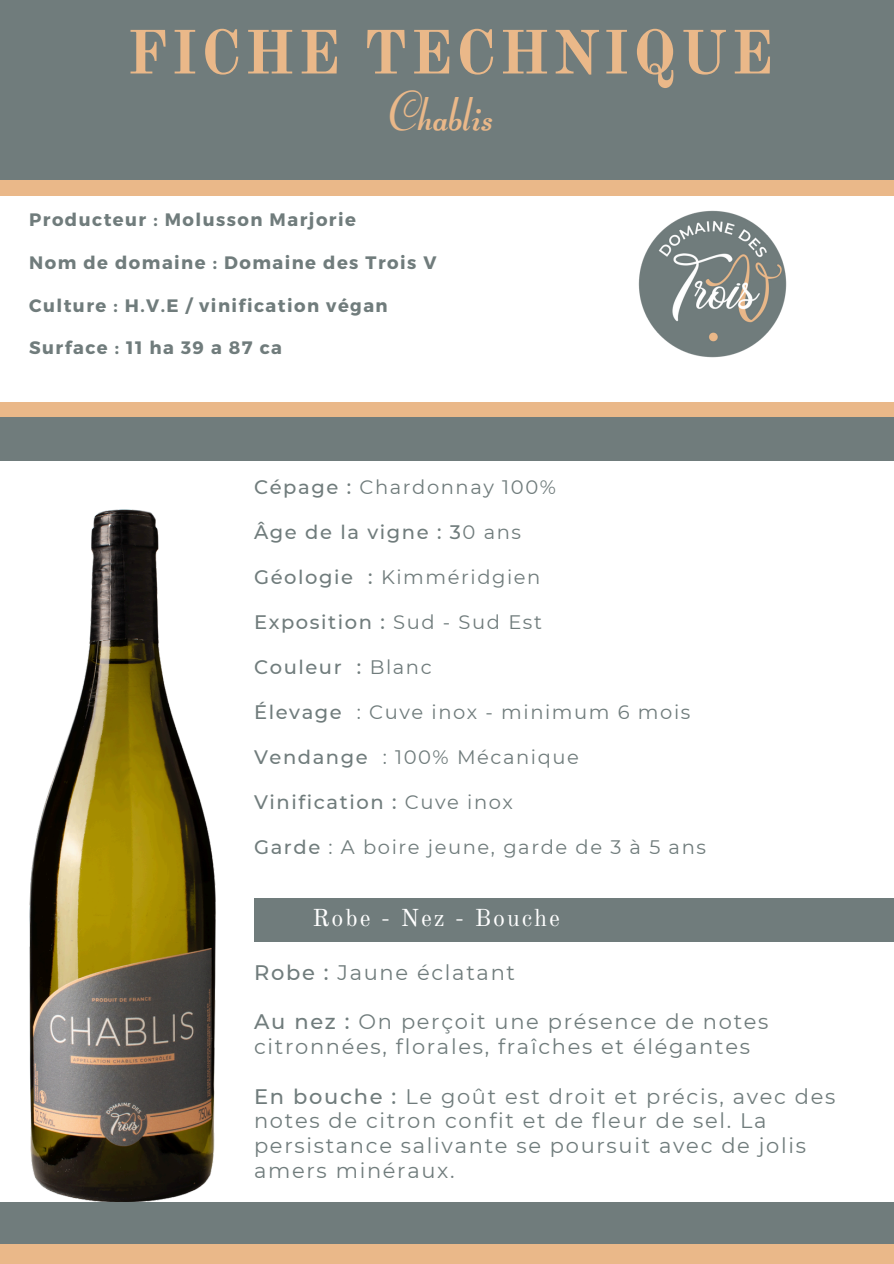
<style>
.page{position:relative;width:894px;height:1264px;background:#fff}
.page>*{position:absolute;margin:0;border:0;box-sizing:border-box;transform-origin:0 0}
.t1{font:700 61.2px "Old Standard";letter-spacing:.05em;color:#eab889}
.t2{font:48px "Lucien Schoenschriftv CAT";color:#eab889}
.t3{font:24px "Old Standard";letter-spacing:.08em;color:#fff}
.t4{font:21px/24.8px "Montserrat";letter-spacing:.08em;color:#707c7c}
.t5{font:19.5px "Montserrat";letter-spacing:.08em;color:#707c7c}
.t6{font:500 19.5px "Montserrat";letter-spacing:.08em;color:#707c7c}
.t7{font:700 18px "Montserrat";letter-spacing:.08em;color:#707c7c}
.s1{font-weight:500}
.s2{font-weight:400}
</style>
<div class="page">
<div style="left:0;top:0;width:893px;height:1263px;background:#eab889"></div>
<div style="left:0;top:0;width:893px;height:180px;background:#707c7c"></div>
<div style="left:0;top:439px;width:893px;height:794px;background:#fff"></div>
<div style="left:0;top:417px;width:893px;height:43px;background:#707c7c"></div>
<div style="left:254px;top:898px;width:639px;height:43px;background:#707c7c"></div>
<div style="left:0;top:197px;width:893px;height:204px;background:#fff"></div>
<img style="left:638px;top:210px;width:149px;height:148px">
<img style="left:29px;top:509px;width:187px;height:693px">
<div style="left:0;top:1202px;width:893px;height:41px;background:#707c7c"></div>
<h2 class="t1" style="left:127px;top:15px;width:647px">FICHE TECHNIQUE</h2>
<h4 class="t2" style="left:389px;top:93px;width:105px">Chablis</h4>
<h4 class="t7" style="left:29px;top:208px;width:328px">Producteur : Molusson Marjorie</h4>
<h4 class="t7" style="left:29px;top:251px;width:409px">Nom de domaine : Domaine des Trois V</h4>
<h4 class="t7" style="left:29px;top:293px;width:360px">Culture : H.V.E / vinification végan</h4>
<h4 class="t7" style="left:29px;top:336px;width:254px">Surface : 11 ha 39 a 87 ca</h4>
<p class="t5" style="left:254px;top:475px;width:303px"><span class="s1">Cépage :</span> Chardonnay 100%</p>
<p class="t6" style="left:254px;top:520px;width:268px">Âge de la vigne : 3<span class="s2">0 ans</span></p>
<p class="t5" style="left:254px;top:565px;width:288px"><span class="s1">Géologie :</span> Kimméridgien</p>
<p class="t6" style="left:254px;top:610px;width:289px">Exposition : <span class="s2">Sud - Sud Est</span></p>
<p class="t6" style="left:254px;top:655px;width:179px">Couleur : <span class="s2">Blanc</span></p>
<p class="t5" style="left:254px;top:700px;width:437px"><span class="s1">Élevage</span> : Cuve inox - minimum 6 mois</p>
<p class="t5" style="left:254px;top:745px;width:326px"><span class="s1">Vendange</span> : 100% Mécanique</p>
<p class="t6" style="left:254px;top:790px;width:260px">Vinification : <span class="s2">Cuve inox</span></p>
<p class="t5" style="left:254px;top:835px;width:453px"><span class="s1">Garde</span> : A boire jeune, garde de 3 à 5 ans</p>
<h4 class="t3" style="left:312px;top:903px;width:249px">Robe - Nez - Bouche</h4>
<h4 class="t4" style="left:254px;top:959px;width:262px"><span class="s1">Robe :</span> Jaune éclatant</h4>
<h4 class="t4" style="left:254px;top:1009px;width:516px"><span class="s1">Au nez :</span> On perçoit une présence de notes citronnées, florales, fraîches et élégantes</h4>
<p class="t4" style="left:254px;top:1083px;width:582px"><span class="s1">En bouche :</span> Le goût est droit et précis, avec des notes de citron confit et de fleur de sel. La persistance salivante se poursuit avec de jolis amers minéraux.</p>
</div>
